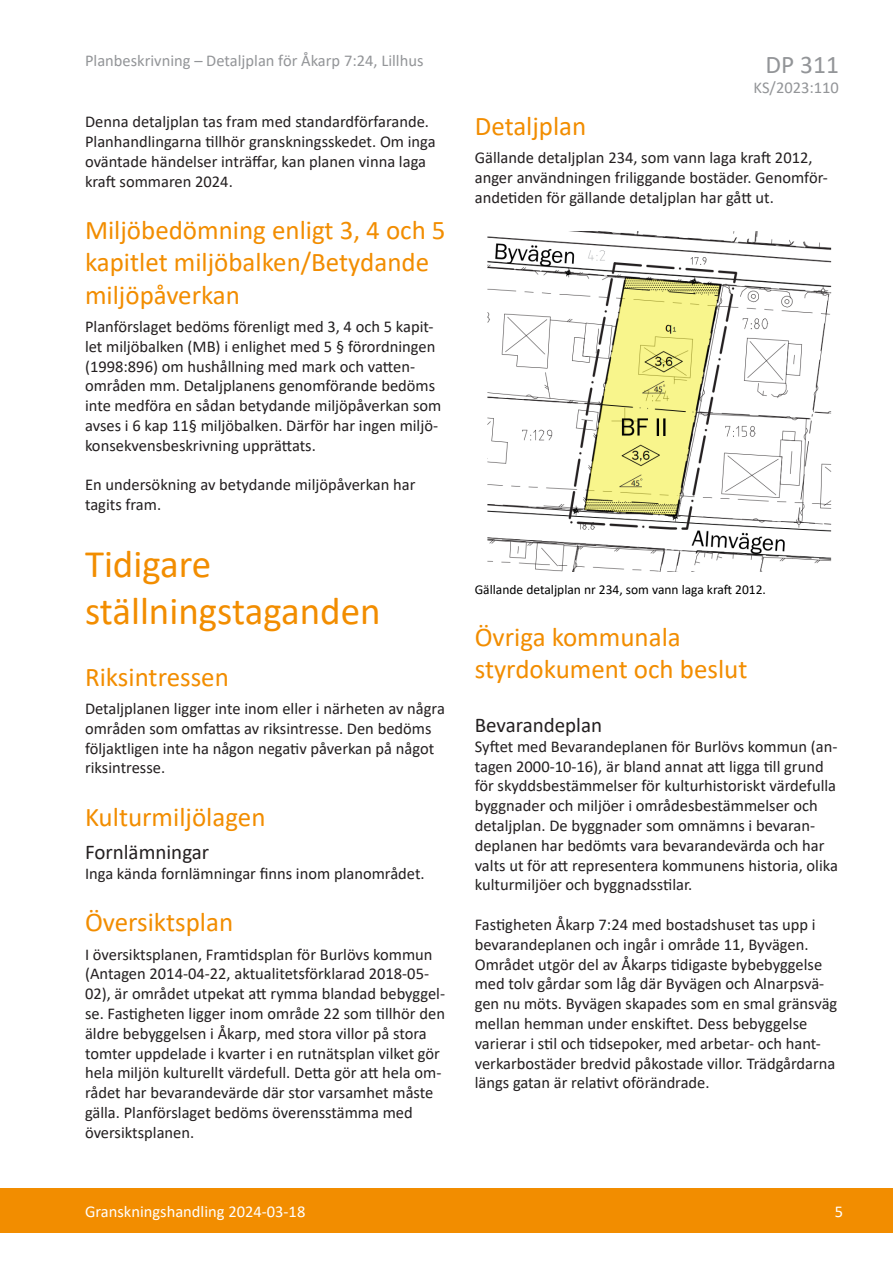
<style>
.page{position:relative;width:893px;height:1263px;background:#fff}
.page>*{position:absolute;margin:0;border:0;box-sizing:border-box;transform-origin:0 0}
.t1{font:39px/46.8px "Calibri";color:#f28d00}
.t2{font:27px/32.4px "Calibri";color:#f28d00}
.t3{font:25.5px "Calibri";color:#939598}
.t4{font:21px "Calibri";color:#231f20}
.t5{font:16.5px/19.8px "Calibri";color:#231f20}
.t6{font:16.5px "Calibri";color:#939598}
.t7{font:16.5px "Calibri";color:#fff}
.t8{font:13.5px "Calibri";color:#000}
</style>
<div class="page">
<div style="left:0;top:1188px;width:893px;height:45px;background:#f28d00"></div>
<img style="left:487px;top:231px;width:345px;height:340px">
<p class="t6" style="left:85px;top:49px;width:340px">Planbeskrivning – Detaljplan för Åkarp 7:24, Lillhus</p>
<h3 class="t3" style="left:766px;top:47px;width:75px">DP 311</h3>
<p class="t6" style="left:754px;top:76px;width:87px">KS/2023:110</p>
<p class="t5" style="left:85px;top:111px;width:352px">Denna detaljplan tas fram med standardförfarande.<br>Planhandlingarna tillhör granskningsskedet. Om inga oväntade händelser inträffar, kan planen vinna laga kraft sommaren 2024.</p>
<h2 class="t2" style="left:85px;top:213px;width:362px">Miljöbedömning enligt 3, 4 och 5 kapitlet miljöbalken/Betydande miljöpåverkan</h2>
<p class="t5" style="left:85px;top:316px;width:358px">Planförslaget bedöms förenligt med 3, 4 och 5 kapit&shy;let miljöbalken (MB) i enlighet med 5 § förordningen (1998:896) om hushållning med mark och vatten&shy;områden mm. Detaljplanens genomförande bedöms inte medföra en sådan betydande miljöpåverkan som avses i 6 kap 11§ miljöbalken. Därför har ingen miljö&shy;konsekvensbeskrivning upprättats.</p>
<p class="t5" style="left:85px;top:474px;width:332px">En undersökning av betydande miljöpåverkan har tagits fram.</p>
<h1 class="t1" style="left:85px;top:539px;width:297px">Tidigare ställningstaganden</h1>
<h2 class="t2" style="left:85px;top:660px;width:145px">Riksintressen</h2>
<p class="t5" style="left:85px;top:698px;width:361px">Detaljplanen ligger inte inom eller i närheten av några områden som omfattas av riksintresse. Den bedöms följaktligen inte ha någon negativ påverkan på något riksintresse.</p>
<h2 class="t2" style="left:85px;top:800px;width:182px">Kulturmiljölagen</h2>
<p class="t4" style="left:85px;top:838px;width:126px">Fornlämningar</p>
<p class="t5" style="left:85px;top:863px;width:341px">Inga kända fornlämningar finns inom planområdet.</p>
<h2 class="t2" style="left:85px;top:905px;width:150px">Översiktsplan</h2>
<p class="t5" style="left:85px;top:944px;width:362px">I översiktsplanen, Framtidsplan för Burlövs kommun (Antagen 2014-04-22, aktualitetsförklarad 2018-05- 02), är området utpekat att rymma blandad bebyggel&shy;se. Fastigheten ligger inom område 22 som tillhör den äldre bebyggelsen i Åkarp, med stora villor på stora tomter uppdelade i kvarter i en rutnätsplan vilket gör hela miljön kulturellt värdefull. Detta gör att hela om&shy;rådet har bevarandevärde där stor varsamhet måste gälla. Planförslaget bedöms överensstämma med översiktsplanen.</p>
<p class="t7" style="left:85px;top:1200px;width:222px">Granskningshandling 2024-03-18</p>
<h2 class="t2" style="left:475px;top:109px;width:113px">Detaljplan</h2>
<p class="t5" style="left:475px;top:148px;width:355px">Gällande detaljplan 234, som vann laga kraft 2012, anger användningen friliggande bostäder. Genomför&shy;andetiden för gällande detaljplan har gått ut.</p>
<p class="t8" style="left:475px;top:580px;width:293px">Gällande detaljplan nr 234, som vann laga kraft 2012.</p>
<h2 class="t2" style="left:475px;top:620px;width:274px">Övriga kommunala styrdokument och beslut</h2>
<p class="t4" style="left:475px;top:710px;width:129px">Bevarandeplan</p>
<p class="t5" style="left:475px;top:736px;width:365px">Syftet med Bevarandeplanen för Burlövs kommun (an&shy;tagen 2000-10-16), är bland annat att ligga till grund för skyddsbestämmelser för kulturhistoriskt värdefulla byggnader och miljöer i områdesbestämmelser och detaljplan. De byggnader som omnämns i bevaran&shy;deplanen har bedömts vara bevarandevärda och har valts ut för att representera kommunens historia, olika kulturmiljöer och byggnadsstilar.</p>
<p class="t5" style="left:475px;top:914px;width:364px">Fastigheten Åkarp 7:24 med bostadshuset tas upp i bevarandeplanen och ingår i område 11, Byvägen.<br>Området utgör del av Åkarps tidigaste bybebyggelse med tolv gårdar som låg där Byvägen och Alnarpsvä&shy;gen nu möts. Byvägen skapades som en smal gränsväg mellan hemman under enskiftet. Dess bebyggelse varierar i stil och tidsepoker, med arbetar- och hant&shy;verkarbostäder bredvid påkostade villor. Trädgårdarna längs gatan är relativt oförändrade.</p>
<p class="t7" style="left:835px;top:1200px;width:10px">5</p>
</div>
